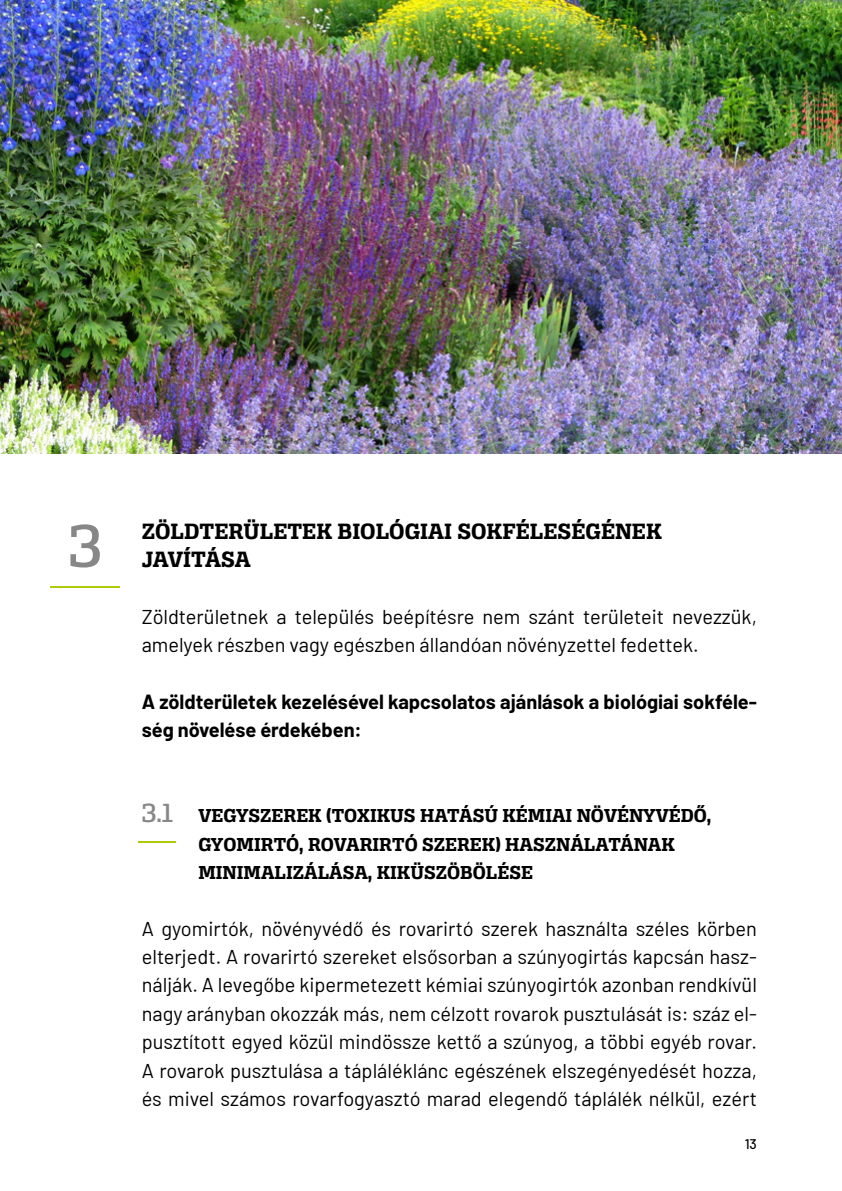
<style>
.page{position:relative;width:842px;height:1191px;background:#fff}
.page>*{position:absolute;margin:0;border:0;box-sizing:border-box;transform-origin:0 0}
.t1{font:64px "Alianza Slab 100";color:#afca0b}
.t2{font:28px "Alianza Slab 500";color:#878787}
.t3{font:23.6px/28.4px "Alianza Slab 700";color:#000}
.t4{font:20px/28.4px "Barlow";color:#000}
.t5{font:20px/28.4px "Alianza Slab 700";color:#000}
.t6{font:700 20px/28.4px "Barlow";color:#000}
.t7{font:500 14px "Barlow";color:#000}
</style>
<div class="page">
<img style="left:0;top:0;width:842px;height:454px">
<h1 class="t1" style="left:47px;top:525px;width:77px">___<sup>3</sup></h1>
<p class="t3" style="left:142px;top:517px;width:522px">ZÖLDTERÜLETEK BIOLÓGIAI SOKFÉLESÉGÉNEK<br>JAVÍTÁSA</p>
<p class="t4" style="left:142px;top:601px;width:617px">Zöldterületnek a település beépítésre nem szánt területeit nevezzük, amelyek részben vagy egészben állandóan növényzettel fedettek.</p>
<p class="t6" style="left:142px;top:686px;width:617px">A zöldterületek kezelésével kapcsolatos ajánlások a biológiai sokféle&shy;ség növelése érdekében:</p>
<h2 class="t2" style="left:141px;top:797px;width:34px">3.1</h2>
<h1 class="t1" style="left:135px;top:780px;width:45px">__</h1>
<p class="t5" style="left:198px;top:801px;width:514px">VEGYSZEREK (TOXIKUS HATÁSÚ KÉMIAI NÖVÉNYVÉDŐ,<br>GYOMIRTÓ, ROVARIRTÓ SZEREK) HASZNÁLATÁNAK<br>MINIMALIZÁLÁSA, KIKÜSZÖBÖLÉSE</p>
<p class="t4" style="left:142px;top:912px;width:617px;text-align:justify">A gyomirtók, növényvédő és rovarirtó szerek használta széles körben elterjedt. A rovarirtó szereket elsősorban a szúnyogirtás kapcsán hasz&shy;nálják. A levegőbe kipermetezett kémiai szúnyogirtók azonban rendkívül nagy arányban okozzák más, nem célzott rovarok pusztulását is: száz el&shy;pusztított egyed közül mindössze kettő a szúnyog, a többi egyéb rovar.<br>A rovarok pusztulása a tápláléklánc egészének elszegényedését hozza, és mivel számos rovarfogyasztó marad elegendő táplálék nélkül, ezért</p>
<p class="t7" style="left:745px;top:1133px;width:14px">13</p>
</div>
